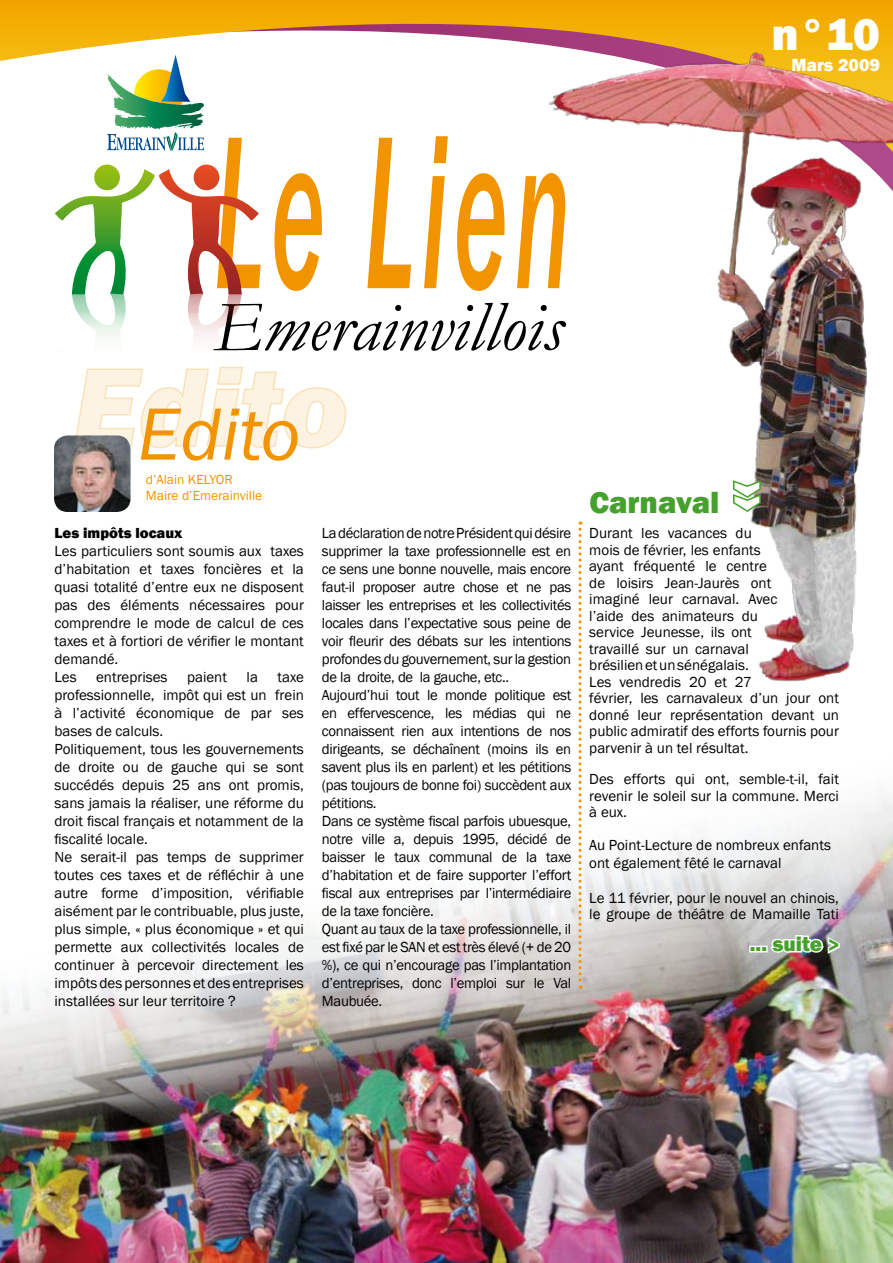
<style>
.page{position:relative;width:893px;height:1263px;background:#fff}
.page>*{position:absolute;margin:0;border:0;box-sizing:border-box;transform-origin:0 0}
.t1{font:italic 500 225.6px "Franklin Gothic";letter-spacing:.06em;color:#f29400;scale:.46 1}
.t2{font:800 90px "Franklin Gothic";color:#fff}
.t3{font:italic 76.5px "Franklin Gothic";color:#f29400}
.t4{font:italic 72px "Garamond";color:#000}
.t5{font:800 46.5px "Franklin Gothic";color:#fff}
.t6{font:800 31.5px "Franklin Gothic";color:#45a12b}
.t7{font:800 21px "Franklin Gothic";color:#45a12b}
.t8{font:800 18px "Franklin Gothic";color:#fff}
.t9{font:15px/18px "Franklin Gothic";color:#000}
.t10{font:15px/18px "Franklin Gothic";letter-spacing:-.02em;color:#000}
.t11{font:800 15px "Franklin Gothic";color:#000}
.t12{font:13.5px/15.8px "Franklin Gothic";color:#f29400}
</style>
<div class="page">
<svg style="left:0;top:0;width:496px;height:130px"></svg>
<img style="left:0;top:756px;width:893px;height:507px">
<img style="left:496px;top:0;width:397px;height:753px">
<svg style="left:107px;top:55px;width:83px;height:62px"></svg>
<svg style="left:107px;top:132px;width:97px;height:19px"></svg>
<svg style="left:55px;top:165px;width:204px;height:174px"></svg>
<svg style="left:76px;top:366px;width:271px;height:83px"></svg>
<img style="left:54px;top:435px;width:77px;height:77px">
<svg style="left:730px;top:478px;width:32px;height:36px"></svg>
<svg style="left:578px;top:522px;width:3px;height:466px"></svg>
<div style="left:749px;top:946px;width:7px;height:6px;border:3px solid #fff"></div>
<div style="left:761px;top:946px;width:7px;height:6px;border:3px solid #fff"></div>
<svg style="left:769px;top:934px;width:73px;height:22px"></svg>
<h3 class="t5" style="left:771px;top:4px;width:110px">n°10</h3>
<p class="t8" style="left:791px;top:54px;width:90px">Mars 2009</p>
<h1 class="t1" style="left:214px;top:74px;width:777px">Le Lien</h1>
<h3 class="t4" style="left:214px;top:278px;width:351px">Emerainvillois</h3>
<h3 class="t3" style="left:138px;top:386px;width:164px">Edito</h3>
<p class="t12" style="left:146px;top:472px;width:118px">d’Alain KELYOR<br>Maire d’Emerainville</p>
<h3 class="t6" style="left:589px;top:482px;width:132px">Carnaval</h3>
<h2 class="t2" style="left:680px;top:513px;width:35px;rotate:-90deg">«</h2>
<p class="t11" style="left:55px;top:523px;width:129px">Les impôts locaux</p>
<p class="t9" style="left:55px;top:542px;width:251px">Les particuliers sont soumis aux taxes d’habitation et taxes foncières et la quasi totalité d’entre eux ne disposent pas des éléments nécessaires pour comprendre le mode de calcul de ces taxes et à fortiori de vérifier le montant demandé.<br>Les</p>
<p class="t9" style="left:96px;top:668px;width:73px">entreprises</p>
<p class="t9" style="left:187px;top:668px;width:41px">paient</p>
<p class="t9" style="left:247px;top:668px;width:13px">la</p>
<p class="t9" style="left:55px;top:668px;width:251px;text-indent:223px">taxe professionnelle, impôt qui est un frein à l’activité économique de par ses bases de calculs.<br>Politiquement, tous les gouvernements de droite ou de gauche qui se sont succédés depuis 25 ans ont promis, sans jamais la réaliser, une réforme du droit fiscal français et notamment de la fiscalité locale.<br>Ne serait-il pas temps de supprimer toutes ces taxes et de réfléchir à une autre forme d’imposition, vérifiable aisément par le contribuable, plus juste, plus simple, « plus économique » et qui permette aux collectivités locales de continuer à percevoir directement les impôts des personnes et des entreprises installées sur leur territoire ?</p>
<p class="t10" style="left:322px;top:524px;width:251px">La déclaration de notre Président qui désire supprimer la taxe professionnelle est en ce sens une bonne nouvelle, mais encore faut-il proposer autre chose et ne pas laisser les entreprises et les collectivités locales dans l’expectative sous peine de voir fleurir des débats sur les intentions profondes du gouvernement, sur la gestion de la droite, de la gauche, etc..<br>Aujourd’hui tout le monde politique est en effervescence, les médias qui ne connaissent rien aux intentions de nos dirigeants, se déchaînent (moins ils en savent plus ils en parlent) et les pétitions (pas toujours de bonne foi) succèdent aux pétitions.<br>Dans ce système fiscal parfois ubuesque, notre ville a, depuis 1995, décidé de baisser le taux communal de la taxe d’habitation et de faire supporter l’effort fiscal aux entreprises par l’intermédiaire de la taxe foncière.<br>Quant au taux de la taxe professionnelle, il est fixé par le SAN et est très élevé (+ de 20 %), ce qui n’encourage pas l’implantation d’entreprises, donc l’emploi sur le Val Maubuée.</p>
<p class="t9" style="left:589px;top:525px;width:251px;line-height:16.5px">Durant les vacances du<br>mois de février, les enfants<br>ayant fréquenté le centre<br>de loisirs Jean-Jaurès ont<br>imaginé leur carnaval. Avec<br>l’aide des animateurs du<br>service Jeunesse, ils ont<br>travaillé sur un carnaval<br>brésilien et un sénégalais.<br>Les vendredis 20 et 27<br>février, les carnavaleux d’un jour ont donné leur représentation devant un public admiratif des efforts fournis pour parvenir à un tel résultat.</p>
<p class="t9" style="left:589px;top:771px;width:251px;line-height:16.5px;text-align:justify">Des efforts qui ont, semble-t-il, fait revenir le soleil sur la commune. Merci à eux.</p>
<p class="t9" style="left:589px;top:836px;width:243px">Au Point-Lecture de nombreux enfants ont également fêté le carnaval</p>
<p class="t9" style="left:589px;top:890px;width:251px;line-height:16.5px">Le 11 février, pour le nouvel an chinois, le groupe de théâtre de Mamaille Tati</p>
<h3 class="t7" style="left:750px;top:930px;width:91px">... suite &gt;</h3>
</div>
